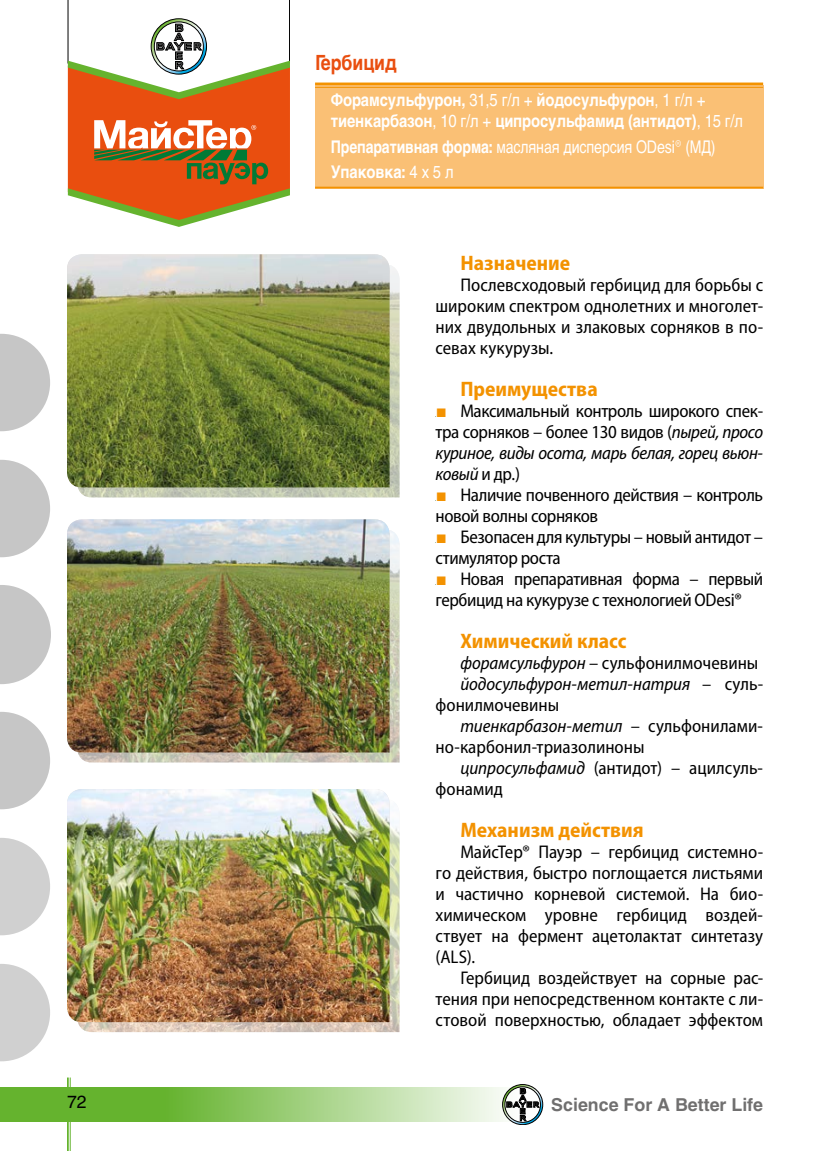
<style>
.page{position:relative;width:819px;height:1151px;background:#fff}
.page>*{position:absolute;margin:0;border:0;box-sizing:border-box;transform-origin:0 0}
.t1{font:700 semi-condensed 21px "Myriad Pro";color:#f39200}
.t2{font:700 21px "Helvetica C";color:#e94e0f;scale:.85 1}
.t3{font:semi-condensed 18.38px/21px "Myriad Pro";letter-spacing:-.01em;color:#000;text-align:justify}
.t4{font:italic semi-condensed 18.38px "Myriad Pro";letter-spacing:-.005em;color:#000}
.t5{font:700 17.85px "Helvetica Cyr";color:#706f6f}
.t6{font:700 17.5px/21px "Helvetica C";letter-spacing:-.01em;color:#fff;scale:.85 1}
.t7{font:17.5px/25.9px "Helvetica C";letter-spacing:-.01em;color:#fff;scale:.81 1}
.t8{font:17.5px "Helios";color:#000}
.s1{font-weight:400}
.s2{font-weight:700}
.s3{font-family:"Arial";font-stretch:normal;color:#f39200}
.s4{font-style:italic}
.s5{font-style:normal}
</style>
<div class="page">
<svg style="left:0;top:1087px;width:502px;height:34px;background:#95ca70"></svg>
<hr style="left:67px;top:1077px;width:2px;height:74px;background:#65b32e">
<hr style="left:70px;top:1077px;width:1px;height:74px;background:#65b32e">
<svg style="left:0;top:838px;width:50px;height:97px"></svg>
<svg style="left:0;top:964px;width:50px;height:97px"></svg>
<svg style="left:0;top:712px;width:50px;height:97px"></svg>
<svg style="left:0;top:585px;width:51px;height:99px"></svg>
<svg style="left:0;top:460px;width:50px;height:97px"></svg>
<svg style="left:0;top:334px;width:50px;height:97px"></svg>
<svg style="left:502px;top:1084px;width:41px;height:41px"></svg>
<div style="left:315px;top:85px;width:448px;height:103px;background:#fac075"></div>
<hr style="left:315px;top:87px;width:448px;height:1px;background:#f39200">
<hr style="left:315px;top:83px;width:448px;height:2px;background:#f39200">
<hr style="left:315px;top:187px;width:448px;height:1px;background:#f39200">
<img style="left:77px;top:265px;width:322px;height:232px">
<img style="left:77px;top:530px;width:322px;height:232px">
<img style="left:78px;top:800px;width:321px;height:232px">
<svg style="left:68px;top:0;width:222px;height:227px"></svg>
<img style="left:67px;top:254px;width:322px;height:233px">
<img style="left:67px;top:519px;width:322px;height:233px">
<img style="left:67px;top:789px;width:322px;height:233px">
<p class="t2" style="left:315px;top:51px;width:98px">Гербицид</p>
<p class="t6" style="left:331px;top:89px;width:486px">Форамсульфурон, <span class="s1">31,5 г/л +</span> йодосульфурон<span class="s1">, 1 г/л + </span>тиенкарбазон<span class="s1">, 10 г/л +</span> ципросульфамид (антидот)<span class="s1">, 15 г/л</span></p>
<p class="t7" style="left:331px;top:134px;width:476px"><span class="s2">Препаративная форма:</span> масляная дисперсия ODesi® (МД)<br><span class="s2">Упаковка:</span> 4 х 5 л</p>
<p class="t1" style="left:460px;top:251px;width:111px">Назначение</p>
<p class="t3" style="left:435px;top:275px;width:329px;text-indent:25px">Послевсходовый гербицид для борьбы с широким спектром однолетних и многолет&shy;них двудольных и злаковых сорняков в по&shy;севах кукурузы.</p>
<p class="t1" style="left:460px;top:377px;width:139px">Преимущества</p>
<p class="t3" style="left:435px;top:401px;width:329px"><span class="s3">■</span> Максимальный контроль широкого спек&shy;тра сорняков – более 130 видов (<span class="s4">пырей, просо куриное, виды осота, марь белая, горец вьюн&shy;ковый</span> и др.)</p>
<p class="t3" style="left:435px;top:485px;width:329px"><span class="s3">■</span> Наличие почвенного действия – контроль новой волны сорняков</p>
<p class="t3" style="left:435px;top:527px;width:329px"><span class="s3">■</span> Безопасен для культуры – новый антидот – стимулятор роста</p>
<p class="t3" style="left:435px;top:569px;width:329px"><span class="s3">■</span> Новая препаративная форма – первый гербицид на кукурузе с технологией ODesi®</p>
<p class="t1" style="left:460px;top:629px;width:167px">Химический класс</p>
<p class="t3" style="left:460px;top:653px;width:299px"><span class="s4">форамсульфурон</span> – сульфонилмочевины</p>
<p class="t4" style="left:460px;top:674px;width:304px">йодосульфурон-метил-натрия <span class="s5">– суль-</span></p>
<p class="t3" style="left:435px;top:695px;width:125px">фонилмочевины</p>
<p class="t4" style="left:460px;top:716px;width:304px">тиенкарбазон-метил <span class="s5">– сульфонилами-</span></p>
<p class="t3" style="left:435px;top:737px;width:210px">но-карбонил-триазолиноны</p>
<p class="t3" style="left:460px;top:758px;width:304px"><span class="s4">ципросульфамид</span> (антидот) – ацилсуль-</p>
<p class="t3" style="left:435px;top:779px;width:69px">фонамид</p>
<p class="t1" style="left:460px;top:818px;width:185px">Механизм действия</p>
<p class="t3" style="left:435px;top:842px;width:329px;text-indent:25px">МайсТер® Пауэр – гербицид системно&shy;го действия, быстро поглощается листьями и частично корневой системой. На био&shy;химическом уровне гербицид воздей&shy;ствует на фермент ацетолактат синтетазу (АLS).</p>
<p class="t3" style="left:435px;top:968px;width:329px;text-indent:25px">Гербицид воздействует на сорные рас&shy;тения при непосредственном контакте с ли&shy;стовой поверхностью, обладает эффектом</p>
<p class="t8" style="left:67px;top:1092px;width:21px">72</p>
<p class="t5" style="left:551px;top:1095px;width:213px">Science For A Better Life</p>
</div>
